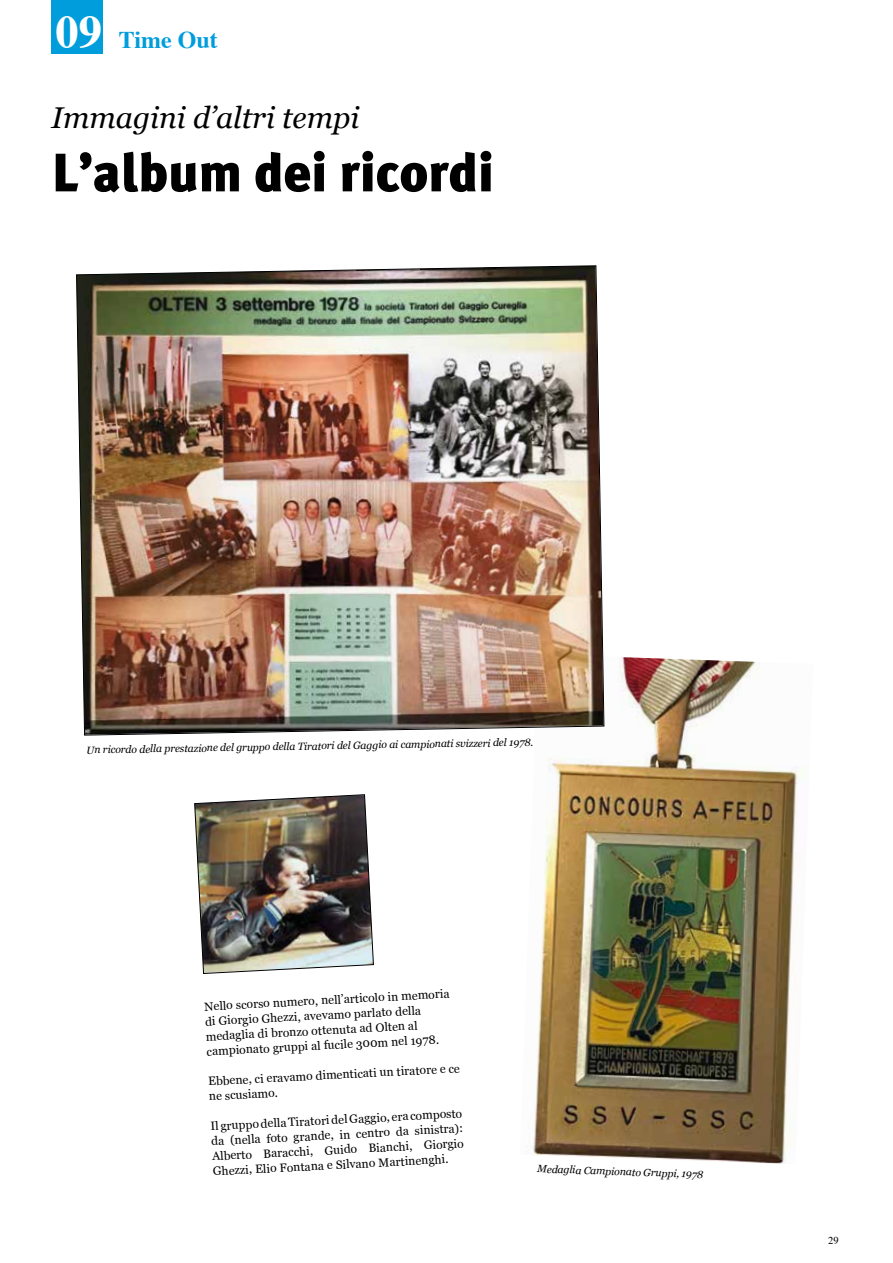
<style>
.page{position:relative;width:893px;height:1263px;background:#fff}
.page>*{position:absolute;margin:0;border:0;box-sizing:border-box;transform-origin:0 0}
.t1{font:900 54px "Meta Plus";color:#000}
.t2{font:italic 30px "Georgia";color:#000}
.t3{font:700 24px "Times";color:#009ddc}
.t4{font:12px/15px "Georgia";color:#000}
.t5{font:italic 10.5px "Georgia";color:#000}
.t6{font:10.5px "Times";color:#000}
.s1{font-size:46.5px;color:#fff}
</style>
<div class="page">
<div style="left:51px;top:0;width:51px;height:53px;background:#009ddc"></div>
<img style="left:533px;top:657px;width:273px;height:507px">
<img style="left:76px;top:265px;width:529px;height:471px">
<img style="left:194px;top:794px;width:180px;height:180px">
<h3 class="t3" style="left:56px;top:17px;width:164px"><span class="s1">09</span> Time Out</h3>
<h2 class="t2" style="left:51px;top:95px;width:309px">Immagini d’altri tempi</h2>
<h1 class="t1" style="left:51px;top:141px;width:444px">L’album dei ricordi</h1>
<p class="t5" style="left:86px;top:742px;width:448px;rotate:-1deg">Un ricordo della prestazione del gruppo della Tiratori del Gaggio ai campionati svizzeri del 1978.</p>
<p class="t4" style="left:204px;top:998px;width:247px;rotate:-3deg">Nello scorso numero, nell’articolo in memoria di Giorgio Ghezzi, avevamo parlato della medaglia di bronzo ottenuta ad Olten al campionato gruppi al fucile 300m nel 1978.</p>
<p class="t4" style="left:208px;top:1073px;width:253px;rotate:-3deg">Ebbene, ci eravamo dimenticati un tiratore e ce ne scusiamo.</p>
<p class="t4" style="left:210px;top:1118px;width:253px;text-align:justify;rotate:-3deg">Il gruppo della Tiratori del Gaggio, era composto da (nella foto grande, in centro da sinistra):<br>Alberto Baracchi, Guido Bianchi, Giorgio Ghezzi, Elio Fontana e Silvano Martinenghi.</p>
<p class="t5" style="left:538px;top:1161px;width:168px;rotate:2deg">Medaglia Campionato Gruppi, 1978</p>
<p class="t6" style="left:828px;top:1230px;width:12px">29</p>
</div>
